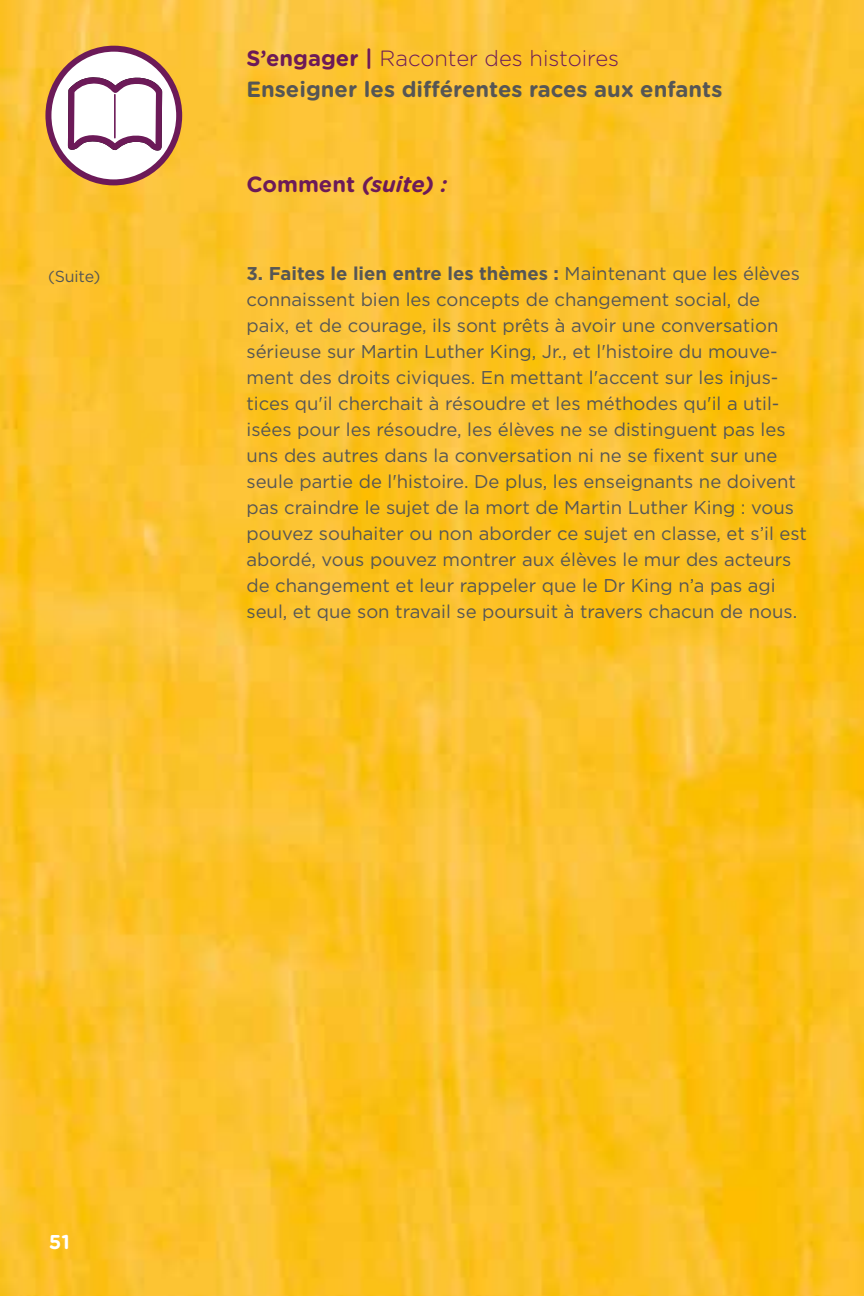
<style>
.page{position:relative;width:864px;height:1296px;background:#fff}
.page>*{position:absolute;margin:0;border:0;box-sizing:border-box;transform-origin:0 0}
.t1{font:700 22px "Gotham Rounded";color:#565655}
.t2{font:300 22px "Gotham Rounded";color:#6c1a58}
.t3{font:italic 700 22px "Gotham Rounded";color:#6c1a58}
.t4{font:700 20px "Gotham Rounded";color:#fff}
.t5{font:18.4px/26px "Gotham";color:#565655}
.t6{font:16px "Gotham";letter-spacing:-.01em;color:#565655}
.s1{font-weight:700}
.s2{font-style:normal}
</style>
<div class="page">
<img style="left:0;top:0;width:864px;height:1296px">
<svg style="left:48px;top:48px;width:132px;height:135px"></svg>
<div style="left:45px;top:45px;width:138px;height:141px;border:6px solid #6c1a58;border-radius:50%"></div>
<svg style="left:67px;top:0;width:96px;height:152px"></svg>
<hr style="left:114px;top:95px;width:2px;height:43px;background:#6c1a58">
<p class="t6" style="left:48px;top:266px;width:54px">(Suite)</p>
<p class="t2" style="left:246px;top:43px;width:374px"><span class="s1">S’engager |</span> Raconter des histoires</p>
<p class="t1" style="left:246px;top:76px;width:477px">Enseigner les différentes races aux enfants</p>
<p class="t3" style="left:246px;top:171px;width:203px"><span class="s2">Comment</span> (suite) :</p>
<p class="t5" style="left:246px;top:260px;width:562px"><span class="s1">3. Faites le lien entre les thèmes :</span> Maintenant que les élèves connaissent bien les concepts de changement social, de paix, et de courage, ils sont prêts à avoir une conversation sérieuse sur Martin Luther King, Jr., et l'histoire du mouve&shy;ment des droits civiques. En mettant l'accent sur les injus&shy;tices qu'il cherchait à résoudre et les méthodes qu'il a util&shy;isées pour les résoudre, les élèves ne se distinguent pas les uns des autres dans la conversation ni ne se fixent sur une seule partie de l'histoire. De plus, les enseignants ne doivent pas craindre le sujet de la mort de Martin Luther King : vous pouvez souhaiter ou non aborder ce sujet en classe, et s’il est abordé, vous pouvez montrer aux élèves le mur des acteurs de changement et leur rappeler que le Dr King n’a pas agi seul, et que son travail se poursuit à travers chacun de nous.</p>
<p class="t4" style="left:49px;top:1229px;width:23px">51</p>
</div>
